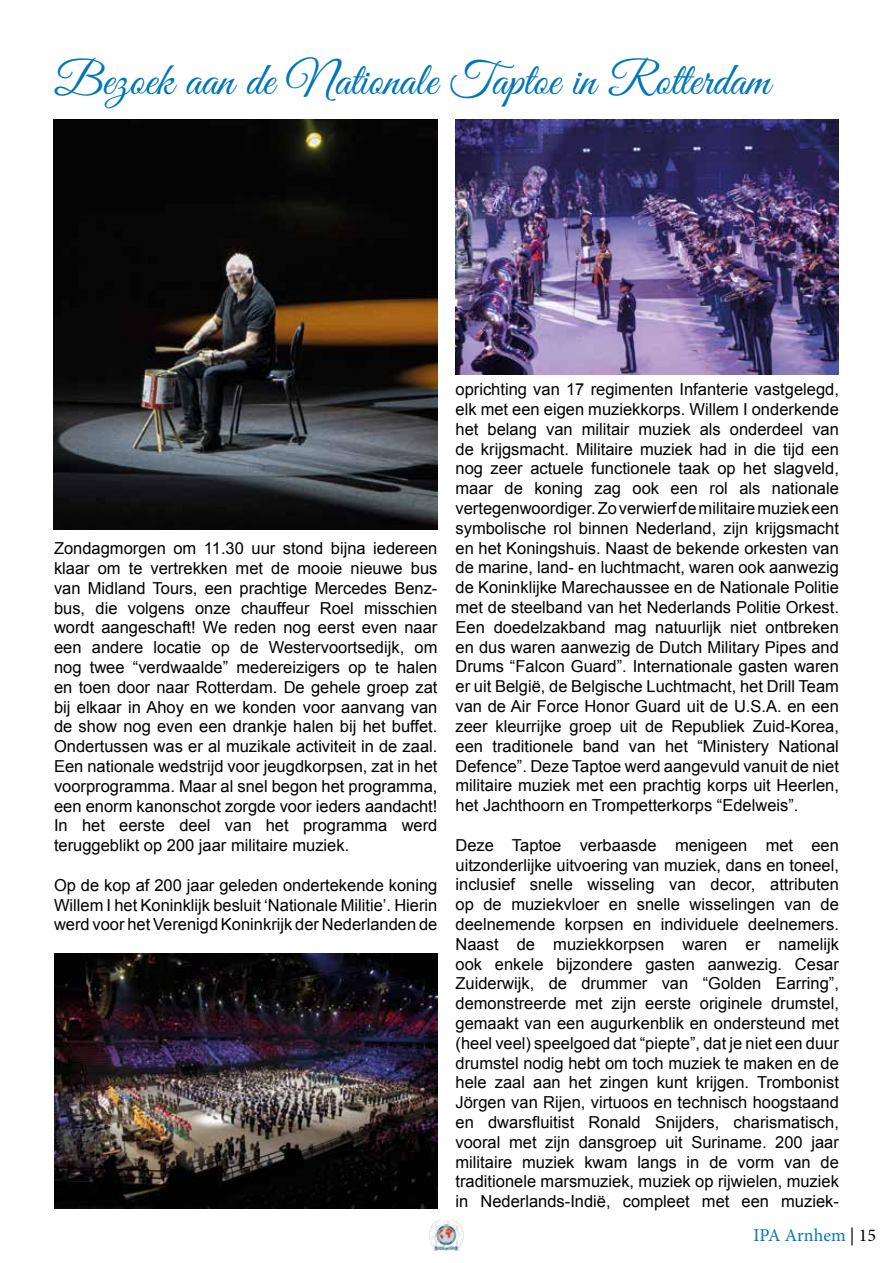
<style>
.page{position:relative;width:893px;height:1263px;background:#fff}
.page>*{position:absolute;margin:0;border:0;box-sizing:border-box;transform-origin:0 0}
.t1{font:46.5px "Great Vibes";color:#0076b8}
.t2{font:18px "Minion Pro";color:#0076b8}
.t3{font:16.5px/19.8px "Arial";color:#000;text-align:justify}
.s1{color:#000}
</style>
<div class="page">
<img style="left:429px;top:1219px;width:35px;height:32px">
<img style="left:54px;top:119px;width:383px;height:410px">
<img style="left:455px;top:119px;width:384px;height:256px">
<img style="left:54px;top:953px;width:383px;height:256px">
<h1 class="t1" style="left:54px;top:54px;width:718px">Bezoek aan de Nationale Taptoe in Rotterdam</h1>
<p class="t3" style="left:54px;top:539px;width:385px">Zondagmorgen om 11.30 uur stond bijna iedereen klaar om te vertrekken met de mooie nieuwe bus van Midland Tours, een prachtige Mercedes Benz&shy;bus, die volgens onze chauffeur Roel misschien wordt aangeschaft! We reden nog eerst even naar een andere locatie op de Westervoortsedijk, om nog twee “verdwaalde” medereizigers op te halen en toen door naar Rotterdam. De gehele groep zat bij elkaar in Ahoy en we konden voor aanvang van de show nog even een drankje halen bij het buffet.<br>Ondertussen was er al muzikale activiteit in de zaal.<br>Een nationale wedstrijd voor jeugdkorpsen, zat in het voorprogramma. Maar al snel begon het programma, een enorm kanonschot zorgde voor ieders aandacht!<br>In het eerste deel van het programma werd teruggeblikt op 200 jaar militaire muziek.</p>
<p class="t3" style="left:54px;top:875px;width:385px">Op de kop af 200 jaar geleden ondertekende koning Willem I het Koninklijk besluit ‘Nationale Militie’. Hierin werd voor het Verenigd Koninkrijk der Nederlanden de</p>
<p class="t3" style="left:455px;top:380px;width:385px">oprichting van 17 regimenten Infanterie vastgelegd, elk met een eigen muziekkorps. Willem I onderkende het belang van militair muziek als onderdeel van de krijgsmacht. Militaire muziek had in die tijd een nog zeer actuele functionele taak op het slagveld, maar de koning zag ook een rol als nationale vertegenwoordiger. Zo verwierf de militaire muziek een symbolische rol binnen Nederland, zijn krijgsmacht en het Koningshuis. Naast de bekende orkesten van de marine, land- en luchtmacht, waren ook aanwezig de Koninklijke Marechaussee en de Nationale Politie met de steelband van het Nederlands Politie Orkest.<br>Een doedelzakband mag natuurlijk niet ontbreken en dus waren aanwezig de Dutch Military Pipes and Drums “Falcon Guard”. Internationale gasten waren er uit België, de Belgische Luchtmacht, het Drill Team van de Air Force Honor Guard uit de U.S.A. en een zeer kleurrijke groep uit de Republiek Zuid-Korea, een traditionele band van het “Ministery National Defence”. Deze Taptoe werd aangevuld vanuit de niet militaire muziek met een prachtig korps uit Heerlen, het Jachthoorn en Trompetterkorps “Edelweis”.</p>
<p class="t3" style="left:455px;top:835px;width:385px">Deze Taptoe verbaasde menigeen met een uitzonderlijke uitvoering van muziek, dans en toneel, inclusief snelle wisseling van decor, attributen op de muziekvloer en snelle wisselingen van de deelnemende korpsen en individuele deelnemers.<br>Naast de muziekkorpsen waren er namelijk ook enkele bijzondere gasten aanwezig. Cesar Zuiderwijk, de drummer van “Golden Earring”, demonstreerde met zijn eerste originele drumstel, gemaakt van een augurkenblik en ondersteund met (heel veel) speelgoed dat “piepte”, dat je niet een duur drumstel nodig hebt om toch muziek te maken en de hele zaal aan het zingen kunt krijgen. Trombonist Jörgen van Rijen, virtuoos en technisch hoogstaand en dwarsfluitist Ronald Snijders, charismatisch, vooral met zijn dansgroep uit Suriname. 200 jaar militaire muziek kwam langs in de vorm van de traditionele marsmuziek, muziek op rijwielen, muziek in Nederlands-Indië, compleet met een muziek-</p>
<p class="t2" style="left:753px;top:1223px;width:124px">IPA Arnhem <span class="s1">| 15</span></p>
</div>
